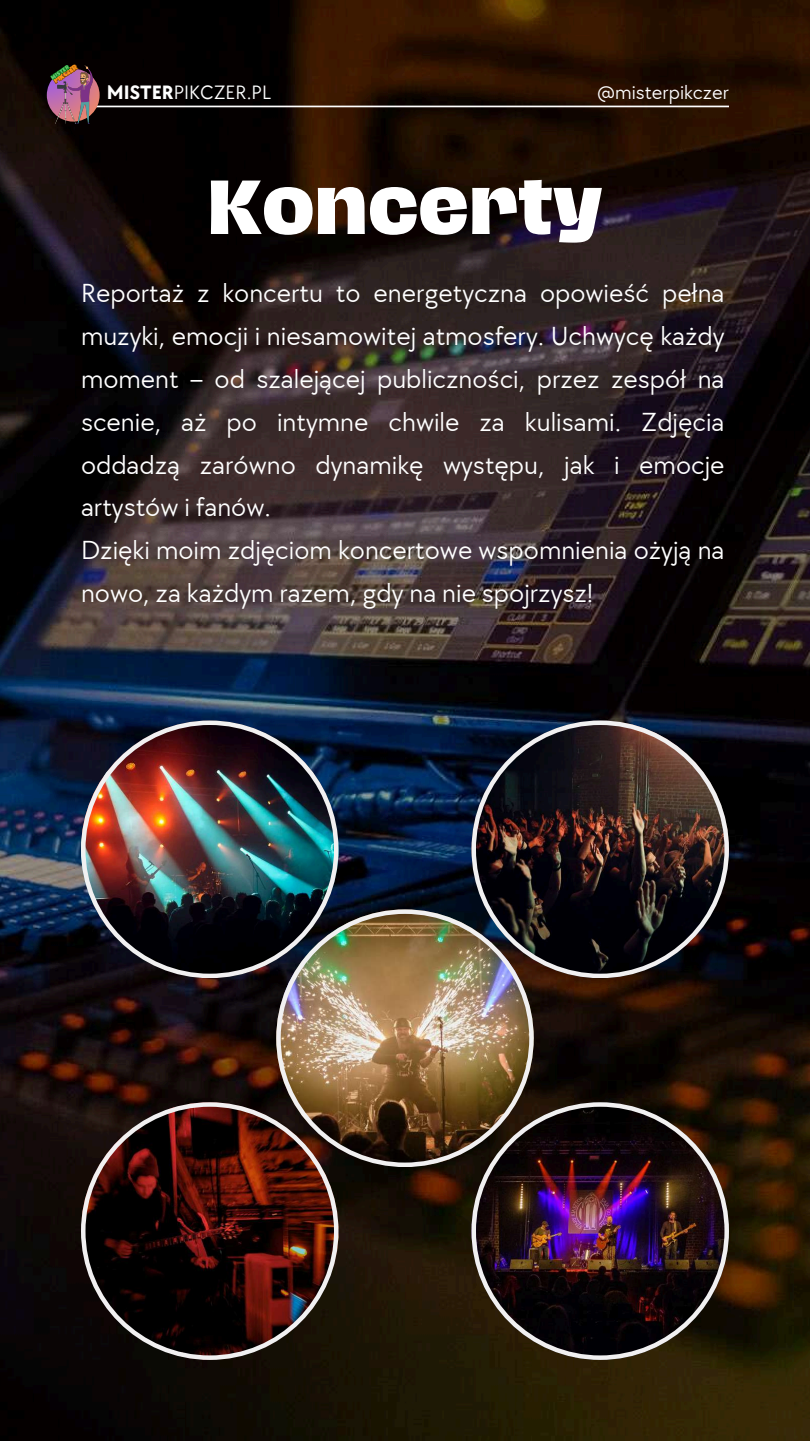
<style>
.page{position:relative;width:810px;height:1441px;background:#fff}
.page>*{position:absolute;margin:0;border:0;box-sizing:border-box;transform-origin:0 0}
.t1{font:800 70px "Hagrid";color:#fff}
.t2{font:27px/42.8px "TT Chocolates";color:#fff}
.t3{font:20px "TT Chocolates";color:#fff}
.t4{font:7.5px "Luckiest Guy";color:#ff9519}
.t5{font:5.8px "Luckiest Guy";color:#61ce70}
.s1{font-weight:700}
</style>
<div class="page">
<img style="left:0;top:0;width:810px;height:1440px">
<svg style="left:81px;top:1101px;width:257px;height:258px;background:#341612"></svg>
<img style="left:471px;top:1101px;width:258px;height:258px">
<img style="left:81px;top:720px;width:257px;height:257px">
<img style="left:471px;top:720px;width:258px;height:257px">
<img style="left:276px;top:909px;width:257px;height:257px">
<hr style="left:81px;top:106px;width:648px;height:1px;background:#fff">
<svg style="left:47px;top:69px;width:53px;height:53px"></svg>
<img style="left:55px;top:66px;width:37px;height:57px">
<svg style="left:50px;top:63px;width:29px;height:21px"></svg>
<p class="t4" style="left:53px;top:79px;width:28px;rotate:-34deg">PIKCZER</p>
<p class="t5" style="left:51px;top:76px;width:22px;rotate:-34deg">MISTER</p>
<p class="t3" style="left:107px;top:81px;width:166px"><span class="s1">MISTER</span>PIKCZER.PL</p>
<p class="t3" style="left:597px;top:81px;width:134px">@misterpikczer</p>
<h1 class="t1" style="left:208px;top:172px;width:396px">Koncerty</h1>
<p class="t2" style="left:81px;top:273px;width:645px">Reportaż z koncertu to energetyczna opowieść pełna muzyki, emocji i niesamowitej atmosfery. Uchwycę każdy moment – od szalejącej publiczności, przez zespół na scenie, aż po intymne chwile za kulisami. Zdjęcia oddadzą zarówno dynamikę występu, jak i emocje artystów i fanów.<br>Dzięki moim zdjęciom koncertowe wspomnienia ożyją na nowo, za każdym razem, gdy na nie spojrzysz!</p>
</div>
